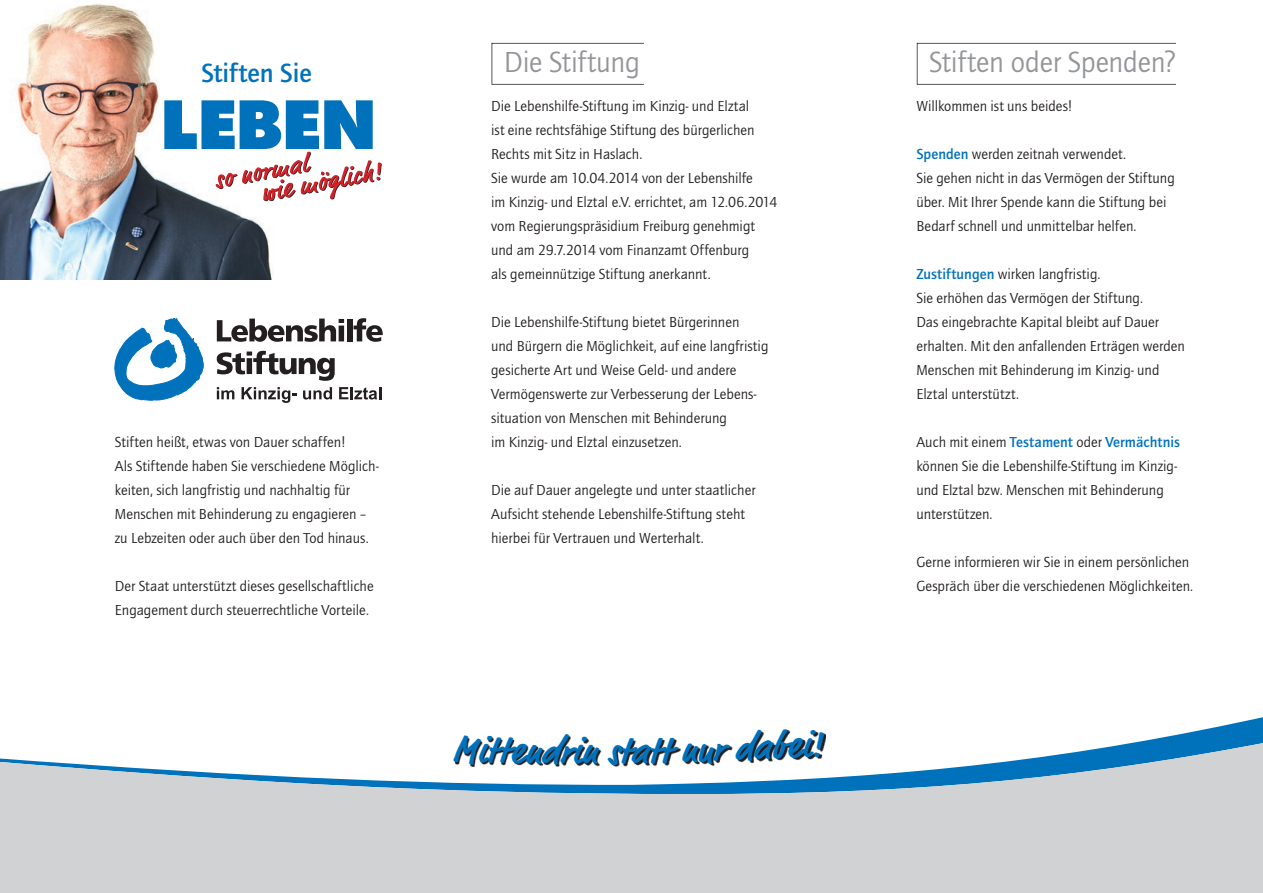
<style>
.page{position:relative;width:1263px;height:893px;background:#fff}
.page>*{position:absolute;margin:0;border:0;box-sizing:border-box;transform-origin:0 0}
.t1{font:700 37.5px "Market Pro";color:#0072bc}
.t2{font:30px "Quay Itc T";letter-spacing:-.01em;color:#939598}
.t3{font:700 27px "Quay Itc T";color:#0072bc}
.t4{font:15px/24px "Quay Itc T";color:#231f20}
.s1{font-weight:700;color:#0072bc}
</style>
<div class="page">
<svg style="left:1143px;top:717px;width:120px;height:24px"></svg>
<svg style="left:0;top:741px;width:1263px;height:152px;background:#c8d1d8"></svg>
<svg style="left:491px;top:43px;width:153px;height:42px"></svg>
<svg style="left:917px;top:43px;width:259px;height:42px"></svg>
<img style="left:455px;top:730px;width:371px;height:37px">
<img style="left:0;top:4px;width:273px;height:275px">
<svg style="left:164px;top:100px;width:218px;height:101px"></svg>
<svg style="left:115px;top:318px;width:89px;height:83px"></svg>
<svg style="left:217px;top:319px;width:127px;height:23px"></svg>
<div style="left:347px;top:319px;width:5px;height:22px;background:#231f20"></div>
<svg style="left:354px;top:318px;width:29px;height:24px"></svg>
<svg style="left:217px;top:351px;width:118px;height:30px"></svg>
<svg style="left:217px;top:387px;width:17px;height:12px"></svg>
<svg style="left:242px;top:387px;width:55px;height:16px"></svg>
<svg style="left:303px;top:387px;width:29px;height:12px"></svg>
<svg style="left:339px;top:387px;width:42px;height:12px"></svg>
<svg style="left:632px;top:738px;width:35px;height:26px"></svg>
<h3 class="t3" style="left:201px;top:57px;width:112px">Stiften Sie</h3>
<p class="t4" style="left:115px;top:430px;width:265px">Stiften heißt, etwas von Dauer schaffen!<br>Als Stiftende haben Sie verschiedene Möglich&shy;keiten, sich langfristig und nachhaltig für Menschen mit Behinderung zu engagieren – zu Leb zeiten oder auch über den Tod hinaus.</p>
<p class="t4" style="left:115px;top:574px;width:260px">Der Staat unterstützt dieses gesellschaftliche<br>Engagement durch steuerrechtliche Vorteile.</p>
<h2 class="t2" style="left:504px;top:45px;width:138px">Die Stiftung</h2>
<p class="t4" style="left:491px;top:94px;width:288px">Die Lebenshilfe-Stiftung im Kinzig- und Elztal<br>ist eine rechtsfähige Stiftung des bürgerlichen Rechts mit Sitz in Haslach.<br>Sie wurde am 10.04.2014 von der Lebenshilfe<br>im Kinzig- und Elztal e.V. errichtet, am 12.06.2014 vom Regierungspräsidium Freiburg genehmigt und am 29.7.2014 vom Finanzamt Offenburg<br>als gemeinnützige Stiftung anerkannt.</p>
<p class="t4" style="left:491px;top:310px;width:279px">Die Lebenshilfe-Stiftung bietet Bürgerinnen<br>und Bürgern die Möglichkeit, auf eine langfristig gesicherte Art und Weise Geld- und andere Vermögenswerte zur Verbesserung der Lebens&shy;situation von Menschen mit Behinderung<br>im Kinzig- und Elztal einzusetzen.</p>
<p class="t4" style="left:491px;top:478px;width:266px">Die auf Dauer angelegte und unter staatlicher<br>Aufsicht stehende Lebenshilfe-Stiftung steht hierbei für Vertrauen und Werterhalt.</p>
<h1 class="t1" style="left:752px;top:721px;width:71px;rotate:-3deg">abei!</h1>
<h1 class="t1" style="left:573px;top:725px;width:59px">in st</h1>
<h1 class="t1" style="left:660px;top:724px;width:94px;rotate:-2deg">t nur d</h1>
<h1 class="t1" style="left:453px;top:723px;width:121px;rotate:1deg">Mittendr</h1>
<h2 class="t2" style="left:929px;top:45px;width:248px">Stiften oder Spenden?</h2>
<p class="t4" style="left:916px;top:94px;width:158px">Willkommen ist uns beides!</p>
<p class="t4" style="left:916px;top:142px;width:260px"><span class="s1">Spenden</span> werden zeitnah verwendet.<br>Sie gehen nicht in das Vermögen der Stiftung über. Mit Ihrer Spende kann die Stiftung bei Bedarf schnell und unmittelbar helfen.</p>
<p class="t4" style="left:916px;top:262px;width:270px"><span class="s1">Zustiftungen</span> wirken langfristig.<br>Sie erhöhen das Vermögen der Stiftung.<br>Das eingebrachte Kapital bleibt auf Dauer erhalten. Mit den anfallenden Erträgen werden Menschen mit Behinderung im Kinzig- und Elztal unterstützt.</p>
<p class="t4" style="left:916px;top:430px;width:265px">Auch mit einem <span class="s1">Testament</span> oder <span class="s1">Vermächtnis </span>können Sie die Lebenshilfe-Stiftung im Kinzig&shy;und Elztal bzw. Menschen mit Behinderung unterstützen.</p>
<p class="t4" style="left:916px;top:550px;width:278px">Gerne informieren wir Sie in einem persönlichen<br>Gespräch über die verschiedenen Möglichkeiten.</p>
</div>
